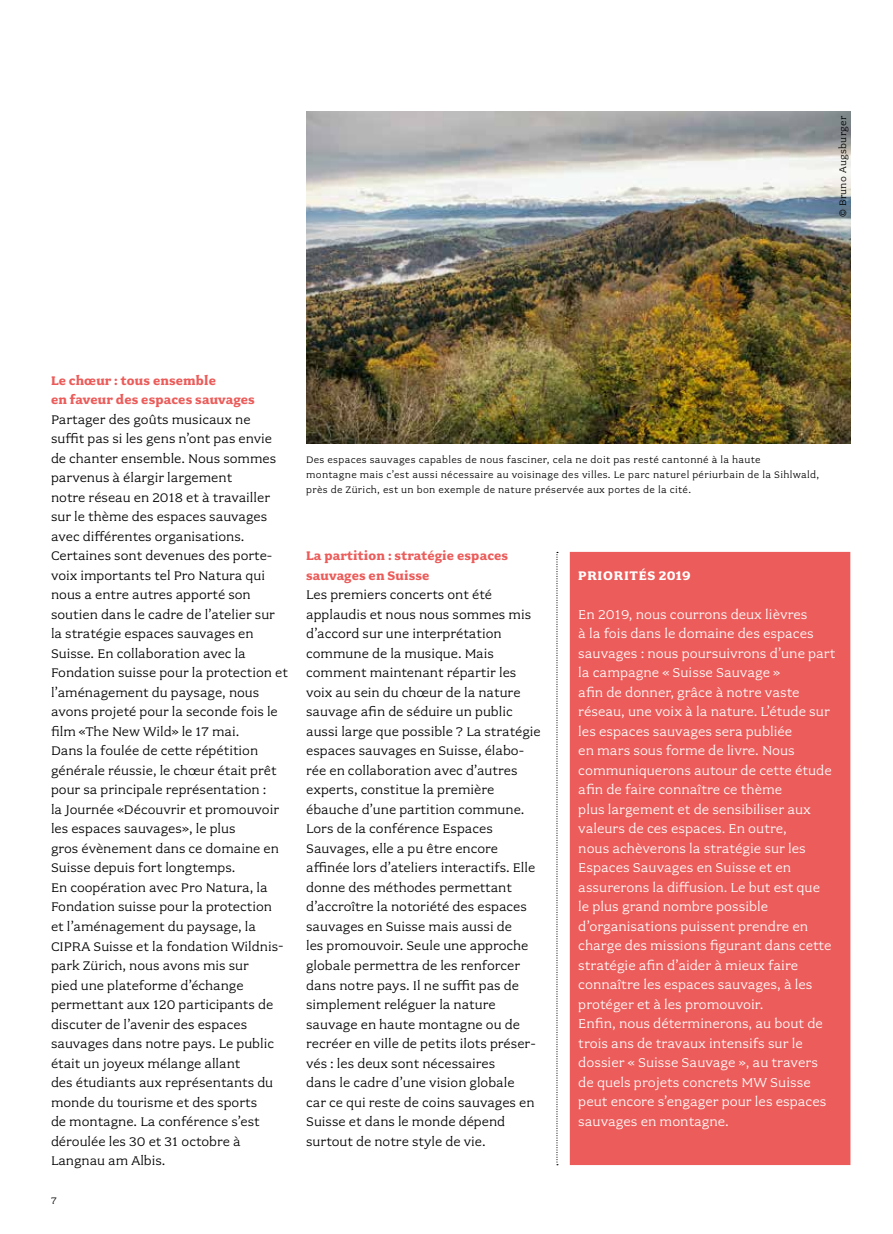
<style>
.page{position:relative;width:893px;height:1234px;background:#fff}
.page>*{position:absolute;margin:0;border:0;box-sizing:border-box;transform-origin:0 0}
.t1{font:14.25px/19.5px "Fairplex Wide OT";color:#fff}
.t2{font:13.95px/19.5px "Fairplex Wide OT";color:#000}
.t3{font:700 13.95px/19.5px "Fairplex Wide OT";letter-spacing:.01em;color:#eb5c5a}
.t4{font:700 13.95px "Fairplex Wide OT";letter-spacing:.06em;color:#fff}
.t5{font:10.5px/15px "Fairplex Wide OT";letter-spacing:.03em;color:#000}
</style>
<div class="page">
<svg style="left:556px;top:551px;width:2px;height:612px"></svg>
<img style="left:306px;top:111px;width:544px;height:332px">
<div style="left:570px;top:551px;width:280px;height:613px;background:#eb5c5a"></div>
<p class="t5" style="left:835px;top:217px;width:103px;rotate:-90deg">© Bruno Augsburger</p>
<p class="t3" style="left:51px;top:370px;width:205px">Le chœur : tous ensemble<br>en faveur des espaces sauvages</p>
<p class="t2" style="left:51px;top:409px;width:238px">Partager des goûts musicaux ne<br>suffit pas si les gens n’ont pas envie de chanter ensemble. Nous sommes parvenus à élargir largement<br>notre réseau en 2018 et à travailler sur le thème des espaces sauvages avec différentes organisations.<br>Certaines sont devenues des porte&shy;voix importants tel Pro Natura qui nous a entre autres apporté son soutien dans le cadre de l’atelier sur la stratégie espaces sauvages en Suisse. En collaboration avec la Fondation suisse pour la protection et l’aménagement du paysage, nous avons projeté pour la seconde fois le film «The New Wild» le 17 mai.<br>Dans la foulée de cette répétition générale réussie, le chœur était prêt pour sa principale représentation :<br>la Journée «Découvrir et promouvoir les espaces sauvages», le plus<br>gros évènement dans ce domaine en Suisse depuis fort longtemps.<br>En coopération avec Pro Natura, la Fondation suisse pour la protection et l’aménagement du paysage, la CIPRA Suisse et la fondation Wildnis&shy;park Zürich, nous avons mis sur<br>pied une plateforme d’échange permettant aux 120 participants de discuter de l’avenir des espaces sauvages dans notre pays. Le public était un joyeux mélange allant<br>des étudiants aux représentants du monde du tourisme et des sports<br>de montagne. La conférence s’est déroulée les 30 et 31 octobre à Langnau am Albis.</p>
<p class="t5" style="left:51px;top:1193px;width:7px">7</p>
<p class="t5" style="left:306px;top:452px;width:515px">Des espaces sauvages capables de nous fasciner, cela ne doit pas resté cantonné à la haute<br>montagne mais c’est aussi nécessaire au voisinage des villes. Le parc naturel périurbain de la Sihlwald, près de Zürich, est un bon exemple de nature préservée aux portes de la cité.</p>
<p class="t3" style="left:306px;top:546px;width:203px">La partition : stratégie espaces sauvages en Suisse</p>
<p class="t2" style="left:306px;top:585px;width:236px">Les premiers concerts ont été applaudis et nous nous sommes mis d’accord sur une interprétation commune de la musique. Mais comment maintenant répartir les voix au sein du chœur de la nature sauvage afin de séduire un public aussi large que possible ? La stratégie espaces sauvages en Suisse, élabo&shy;rée en collaboration avec d’autres experts, constitue la première ébauche d’une partition commune.<br>Lors de la conférence Espaces Sauvages, elle a pu être encore affinée lors d’ateliers interactifs. Elle donne des méthodes permettant d’accroître la notoriété des espaces sauvages en Suisse mais aussi de<br>les promouvoir. Seule une approche globale permettra de les renforcer dans notre pays. Il ne suffit pas de simplement reléguer la nature sauvage en haute montagne ou de recréer en ville de petits ilots préser&shy;vés : les deux sont nécessaires<br>dans le cadre d’une vision globale<br>car ce qui reste de coins sauvages en Suisse et dans le monde dépend surtout de notre style de vie.</p>
<p class="t4" style="left:578px;top:567px;width:114px">PRIORITÉS 2019</p>
<p class="t1" style="left:578px;top:604px;width:259px">En 2019, nous courrons deux lièvres<br>à la fois dans le domaine des espaces sauvages : nous poursuivrons d’une part la campagne « Suisse Sauvage »<br>afin de donner, grâce à notre vaste réseau, une voix à la nature. L’étude sur les espaces sauvages sera publiée<br>en mars sous forme de livre. Nous communiquerons autour de cette étude afin de faire connaître ce thème<br>plus largement et de sensibiliser aux valeurs de ces espaces. En outre,<br>nous achèverons la stratégie sur les Espaces Sauvages en Suisse et en assurerons la diffusion. Le but est que<br>le plus grand nombre possible d’organisations puissent prendre en charge des missions figurant dans cette stratégie afin d’aider à mieux faire connaître les espaces sauvages, à les protéger et à les promouvoir.<br>Enfin, nous déterminerons, au bout de trois ans de travaux intensifs sur le dossier « Suisse Sauvage », au travers de quels projets concrets MW Suisse peut encore s’engager pour les espaces sauvages en montagne.</p>
</div>
